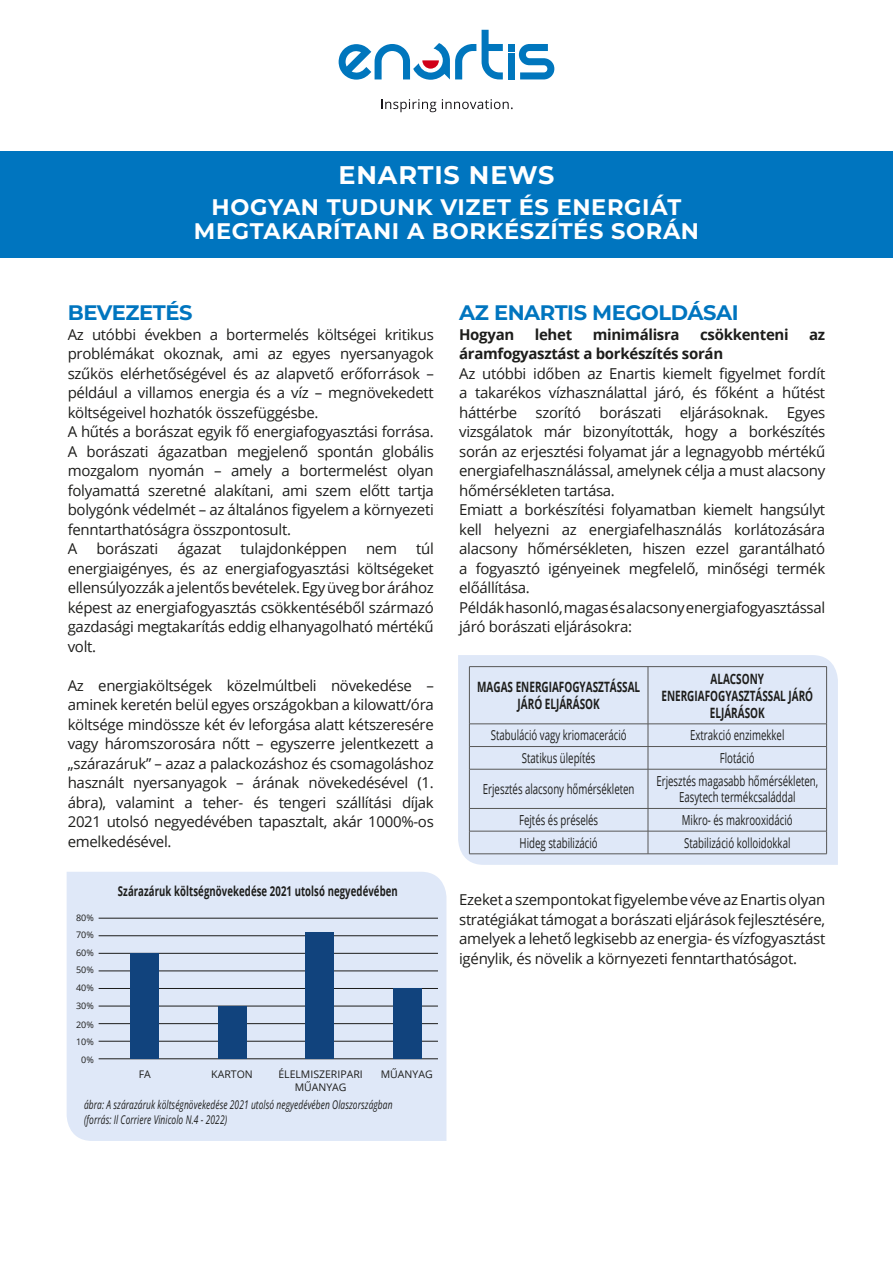
<style>
.page{position:relative;width:893px;height:1263px;background:#fff}
.page>*{position:absolute;margin:0;border:0;box-sizing:border-box;transform-origin:0 0}
.t1{font:700 25.5px "Montserrat";letter-spacing:.035em;color:#fff}
.t2{font:700 22.5px/24px "Montserrat";letter-spacing:.03em;color:#fff;text-align:center}
.t3{font:700 21px "Montserrat";letter-spacing:-.02em;color:#0075bf}
.t4{font:15px/19.5px "Open Sans";letter-spacing:-.02em;color:#1d1d1b;text-align:justify}
.t5{font:700 15px "Open Sans";letter-spacing:-.02em;color:#1d1d1b}
.t6{font:700 14.25px/17.1px "Open Sans";color:#1d1d1b;text-align:center;scale:.7 1}
.t7{font:13.8px/16.5px "Open Sans";color:#1d1d1b;text-align:center;scale:.7 1}
.t8{font:700 13.65px "Open Sans";letter-spacing:.01em;color:#1d1d1b;scale:.7 1}
.t9{font:italic 12px/15px "Open Sans";letter-spacing:.01em;color:#1d1d1b;scale:.7 1}
.t10{font:10.5px "Open Sans";color:#1d1d1b}
.t11{font:9px "Open Sans";color:#1d1d1b}
</style>
<div class="page">
<div style="left:458px;top:655px;width:380px;height:210px;background:#dfe8f8"></div>
<div style="left:67px;top:872px;width:379px;height:269px;background:#dfe8f8"></div>
<hr style="left:99px;top:918px;width:339px;height:1px;background:#1d1d1b">
<hr style="left:99px;top:935px;width:339px;height:1px;background:#1d1d1b">
<hr style="left:99px;top:953px;width:339px;height:1px;background:#1d1d1b">
<hr style="left:99px;top:971px;width:339px;height:1px;background:#1d1d1b">
<hr style="left:99px;top:988px;width:339px;height:1px;background:#1d1d1b">
<hr style="left:99px;top:1006px;width:339px;height:1px;background:#1d1d1b">
<hr style="left:99px;top:1023px;width:339px;height:1px;background:#1d1d1b">
<hr style="left:99px;top:1041px;width:339px;height:1px;background:#1d1d1b">
<hr style="left:99px;top:1058px;width:339px;height:1px;background:#1d1d1b">
<div style="left:131px;top:953px;width:28px;height:106px;background:#11437d"></div>
<div style="left:218px;top:1006px;width:28px;height:53px;background:#11437d"></div>
<div style="left:306px;top:933px;width:28px;height:126px;background:#11437d"></div>
<div style="left:394px;top:988px;width:28px;height:71px;background:#11437d"></div>
<hr style="left:469px;top:724px;width:179px;height:1px;background:#575756">
<hr style="left:648px;top:724px;width:179px;height:1px;background:#575756">
<hr style="left:469px;top:746px;width:179px;height:1px;background:#575756">
<hr style="left:648px;top:746px;width:179px;height:1px;background:#575756">
<hr style="left:469px;top:769px;width:179px;height:1px;background:#575756">
<hr style="left:648px;top:769px;width:179px;height:1px;background:#575756">
<hr style="left:469px;top:808px;width:179px;height:1px;background:#575756">
<hr style="left:648px;top:808px;width:179px;height:1px;background:#575756">
<hr style="left:469px;top:831px;width:179px;height:1px;background:#575756">
<hr style="left:648px;top:831px;width:179px;height:1px;background:#575756">
<hr style="left:469px;top:666px;width:179px;height:1px;background:#575756">
<hr style="left:469px;top:667px;width:1px;height:57px;background:#575756">
<hr style="left:648px;top:666px;width:179px;height:1px;background:#575756">
<hr style="left:648px;top:667px;width:1px;height:57px;background:#575756">
<hr style="left:826px;top:667px;width:1px;height:57px;background:#575756">
<svg style="left:469px;top:725px;width:1px;height:44px"></svg>
<svg style="left:648px;top:724px;width:1px;height:45px"></svg>
<svg style="left:826px;top:724px;width:1px;height:45px"></svg>
<hr style="left:469px;top:769px;width:1px;height:39px;background:#575756">
<hr style="left:648px;top:769px;width:1px;height:39px;background:#575756">
<hr style="left:826px;top:769px;width:1px;height:39px;background:#575756">
<svg style="left:469px;top:808px;width:1px;height:45px"></svg>
<svg style="left:648px;top:809px;width:1px;height:44px"></svg>
<svg style="left:826px;top:808px;width:1px;height:45px"></svg>
<hr style="left:469px;top:853px;width:179px;height:1px;background:#575756">
<hr style="left:648px;top:853px;width:179px;height:1px;background:#575756">
<div style="left:0;top:151px;width:893px;height:106px;background:#0075bf"></div>
<svg style="left:381px;top:99px;width:55px;height:13px"></svg>
<svg style="left:442px;top:99px;width:71px;height:10px"></svg>
<svg style="left:482px;top:30px;width:21px;height:49px"></svg>
<div style="left:508px;top:53px;width:7px;height:26px;background:#0076bd"></div>
<div style="left:508px;top:44px;width:7px;height:7px;background:#0076bd"></div>
<svg style="left:519px;top:44px;width:35px;height:35px"></svg>
<svg style="left:339px;top:43px;width:137px;height:37px"></svg>
<h1 class="t1" style="left:338px;top:161px;width:218px">ENARTIS NEWS</h1>
<h2 class="t2" style="left:194px;top:195px;width:507px">HOGYAN TUDUNK VIZET ÉS ENERGIÁT<br>MEGTAKARÍTANI A BORKÉSZÍTÉS SORÁN</h2>
<h3 class="t3" style="left:68px;top:301px;width:126px">BEVEZETÉS</h3>
<p class="t4" style="left:68px;top:326px;width:368px;text-align:left">Az utóbbi években a bortermelés költségei kritikus problémákat okoznak, ami az egyes nyersanyagok szűkös elérhetőségével és az alapvető erőforrások – például a villamos energia és a víz – megnövekedett költségeivel hozhatók összefüggésbe.<br>A hűtés a borászat egyik fő energiafogyasztási forrása.<br>A borászati ágazatban megjelenő spontán globális mozgalom nyomán – amely a bortermelést olyan folyamattá szeretné alakítani, ami szem előtt tartja bolygónk védelmét – az általános figyelem a környezeti fenntarthatóságra összpontosult.<br>A</p>
<p class="t4" style="left:68px;top:540px;width:368px;text-indent:348px">túl energiaigényes, és az energiafogyasztási költségeket ellensúlyozzák a jelentős bevételek. Egy üveg bor árához képest az energiafogyasztás csökkentéséből származó gazdasági megtakarítás eddig elhanyagolható mértékű volt.</p>
<p class="t4" style="left:68px;top:675px;width:368px">Az energiaköltségek közelmúltbeli növekedése – aminek keretén belül egyes országokban a kilowatt/óra költsége mindössze két év leforgása alatt kétszeresére vagy háromszorosára nőtt – egyszerre jelentkezett a „szárazáruk” – azaz a palackozáshoz és csomagoláshoz használt nyersanyagok – árának növekedésével (1. ábra), valamint a teher- és tengeri szállítási díjak 2021 utolsó negyedévében tapasztalt, akár 1000%-os emelkedésével.</p>
<p class="t4" style="left:96px;top:540px;width:63px">borászati</p>
<p class="t4" style="left:177px;top:540px;width:46px">ágazat</p>
<p class="t4" style="left:241px;top:540px;width:108px">tulajdonképpen</p>
<p class="t4" style="left:366px;top:540px;width:32px">nem</p>
<p class="t11" style="left:76px;top:911px;width:19px">80%</p>
<p class="t11" style="left:76px;top:928px;width:19px">70%</p>
<p class="t11" style="left:76px;top:946px;width:19px">60%</p>
<p class="t11" style="left:76px;top:963px;width:19px">50%</p>
<p class="t11" style="left:76px;top:981px;width:19px">40%</p>
<p class="t11" style="left:76px;top:1000px;width:19px">30%</p>
<p class="t11" style="left:76px;top:1018px;width:19px">20%</p>
<p class="t11" style="left:76px;top:1035px;width:19px">10%</p>
<p class="t11" style="left:81px;top:1054px;width:14px">0%</p>
<p class="t8" style="left:118px;top:886px;width:401px">Szárazáruk költségnövekedése 2021 utolsó negyedévében</p>
<p class="t10" style="left:139px;top:1070px;width:14px">FA</p>
<p class="t10" style="left:211px;top:1070px;width:43px">KARTON</p>
<p class="t10" style="left:278px;top:1067px;width:86px">ÉLELMISZERIPARI</p>
<p class="t10" style="left:381px;top:1067px;width:53px">MŰANYAG</p>
<p class="t10" style="left:295px;top:1080px;width:53px">MŰANYAG</p>
<p class="t9" style="left:84px;top:1098px;width:442px">ábra: A szárazáruk költségnövekedése 2021 utolsó negyedévében Olaszországban (forrás: Il Corriere Vinicolo N.4 - 2022)</p>
<h3 class="t3" style="left:459px;top:301px;width:281px">AZ ENARTIS MEGOLDÁSAI</h3>
<p class="t5" style="left:459px;top:328px;width:57px">Hogyan</p>
<p class="t5" style="left:535px;top:328px;width:39px">lehet</p>
<p class="t5" style="left:593px;top:328px;width:89px">minimálisra</p>
<p class="t5" style="left:700px;top:328px;width:90px">csökkenteni</p>
<p class="t5" style="left:809px;top:328px;width:18px">az</p>
<p class="t5" style="left:459px;top:348px;width:266px">áramfogyasztást a borkészítés során</p>
<p class="t4" style="left:459px;top:363px;width:368px;text-align:left">Az utóbbi időben az Enartis kiemelt figyelmet fordít a takarékos vízhasználattal járó, és főként a hűtést háttérbe szorító borászati eljárásoknak. Egyes vizsgálatok már bizonyították, hogy a borkészítés során az erjesztési folyamat jár a legnagyobb mértékű energiafelhasználással, amelynek célja a must alacsony hőmérsékleten tartása.<br>Emiatt a borkészítési folyamatban kiemelt hangsúlyt kell helyezni az energiafelhasználás korlátozására alacsony hőmérsékleten, hiszen ezzel garantálható a fogyasztó igényeinek megfelelő, minőségi termék előállítása.<br>Példák hasonló, magas és alacsony energiafogyasztással járó borászati eljárásokra:</p>
<p class="t6" style="left:477px;top:680px;width:234px">MAGAS ENERGIAFOGYASZTÁSSAL<br>JÁRÓ ELJÁRÁSOK</p>
<p class="t6" style="left:661px;top:671px;width:218px">ALACSONY<br>ENERGIAFOGYASZTÁSSAL JÁRÓ<br>ELJÁRÁSOK</p>
<p class="t7" style="left:491px;top:727px;width:196px">Stabuláció vagy kriomaceráció</p>
<p class="t7" style="left:690px;top:727px;width:136px">Extrakció enzimekkel</p>
<p class="t7" style="left:522px;top:749px;width:107px">Statikus ülepítés</p>
<p class="t7" style="left:720px;top:749px;width:51px">Flotáció</p>
<p class="t7" style="left:483px;top:780px;width:218px">Erjesztés alacsony hőmérsékleten</p>
<p class="t7" style="left:656px;top:772px;width:233px">Erjesztés magasabb hőmérsékleten,<br>Easytech termékcsaláddal</p>
<p class="t7" style="left:519px;top:813px;width:115px">Fejtés és préselés</p>
<p class="t7" style="left:682px;top:811px;width:160px">Mikro- és makrooxidáció</p>
<p class="t7" style="left:520px;top:834px;width:113px">Hideg stabilizáció</p>
<p class="t7" style="left:684px;top:834px;width:154px">Stabilizáció kolloidokkal</p>
<p class="t4" style="left:459px;top:890px;width:368px">Ezeket a szempontokat figyelembe véve az Enartis olyan stratégiákat támogat a borászati eljárások fejlesztésére, amelyek a lehető legkisebb az energia- és vízfogyasztást igénylik, és növelik a környezeti fenntarthatóságot.</p>
</div>
